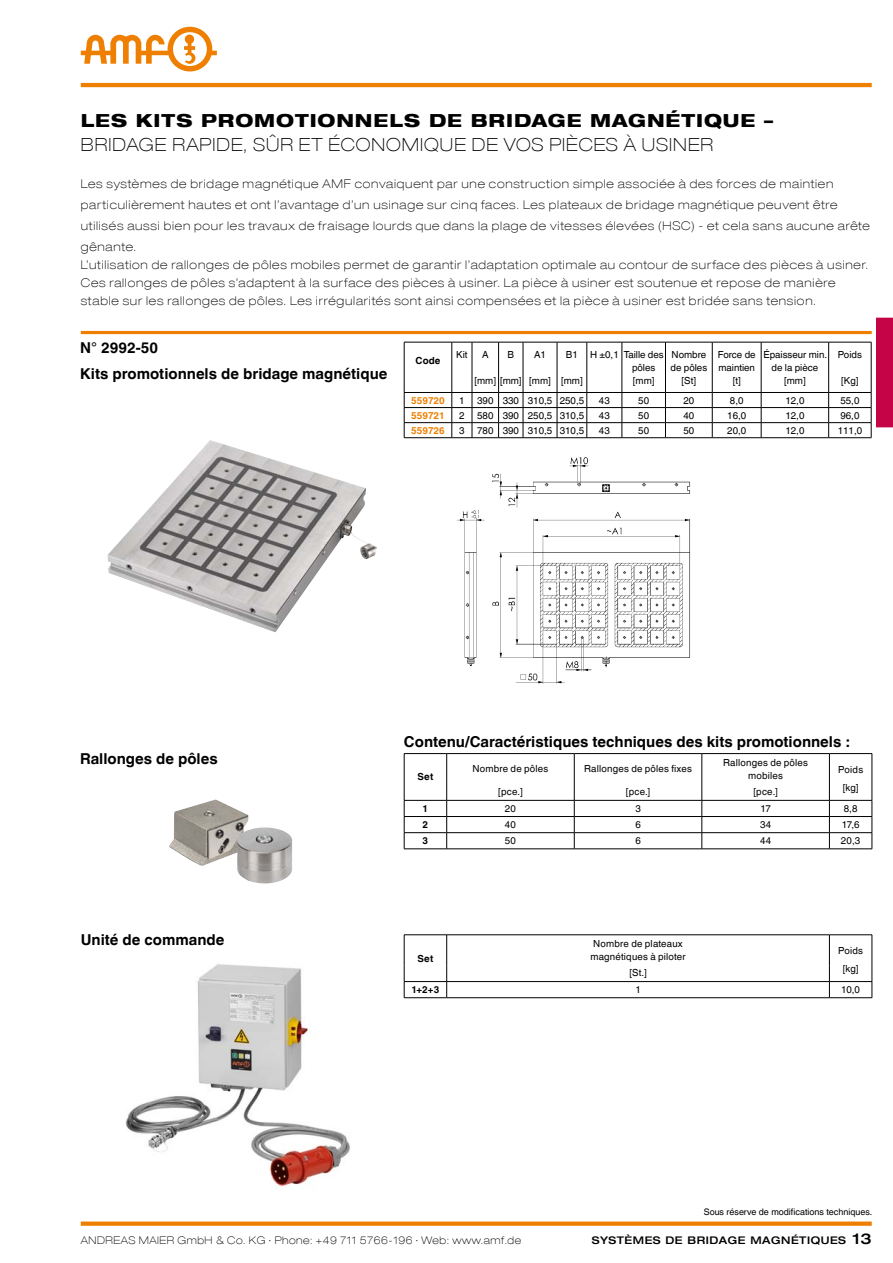
<style>
.page{position:relative;width:893px;height:1263px;background:#fff}
.page>*{position:absolute;margin:0;border:0;box-sizing:border-box;transform-origin:0 0}
.t1{font:100 expanded 18px "Helvetica Neue LT Com";letter-spacing:.055em;color:#000}
.t2{font:800 expanded 18px "Helvetica Neue LT Com";letter-spacing:.05em;color:#000}
.t3{font:700 15px "Helvetica World";color:#000}
.t4{font:100 expanded 12px/21px "Helvetica Neue LT Com";letter-spacing:.065em;color:#000}
.t5{font:100 expanded 10.5px "Helvetica Neue LT Com";letter-spacing:.05em;color:#000}
.t6{font:500 expanded 10.5px "Helvetica Neue LT Com";letter-spacing:.05em;color:#000}
.t7{font:9.75px/13.2px "Helvetica World";color:#000;text-align:center}
.t8{font:9.75px/12.8px "Helvetica World";letter-spacing:.02em;color:#000;text-align:center}
.t9{font:700 9.75px "Helvetica World";letter-spacing:.025em;color:#000}
.t10{font:700 9.75px "Helvetica World";color:#ee7f00}
.t11{font:9px "Helvetica World";color:#000}
.s1{font-size:15px}
</style>
<div class="page">
<hr style="left:81px;top:83px;width:791px;height:4px;background:#ee7f00">
<svg style="left:81px;top:27px;width:136px;height:44px"></svg>
<div style="left:81px;top:1221px;width:791px;height:5px;background:#ee7f00"></div>
<img style="left:107px;top:440px;width:270px;height:192px">
<svg style="left:404px;top:753px;width:469px;height:96px"></svg>
<hr style="left:404px;top:848px;width:43px;height:1px;background:#000">
<hr style="left:447px;top:848px;width:127px;height:1px;background:#000">
<hr style="left:574px;top:848px;width:128px;height:1px;background:#000">
<hr style="left:702px;top:848px;width:127px;height:1px;background:#000">
<hr style="left:829px;top:848px;width:43px;height:1px;background:#000">
<hr style="left:404px;top:934px;width:43px;height:1px;background:#000">
<hr style="left:447px;top:934px;width:382px;height:1px;background:#000">
<hr style="left:829px;top:934px;width:43px;height:1px;background:#000">
<svg style="left:404px;top:935px;width:469px;height:63px"></svg>
<hr style="left:404px;top:997px;width:43px;height:1px;background:#000">
<hr style="left:447px;top:997px;width:382px;height:1px;background:#000">
<hr style="left:829px;top:997px;width:43px;height:1px;background:#000">
<hr style="left:81px;top:331px;width:791px;height:3px;background:#ee7f00">
<img style="left:169px;top:799px;width:80px;height:67px">
<img style="left:236px;top:827px;width:56px;height:57px">
<img style="left:457px;top:457px;width:234px;height:227px">
<svg style="left:404px;top:318px;width:489px;height:120px"></svg>
<hr style="left:523px;top:437px;width:34px;height:1px;background:#000">
<hr style="left:557px;top:437px;width:30px;height:1px;background:#000">
<hr style="left:587px;top:437px;width:35px;height:1px;background:#000">
<hr style="left:622px;top:437px;width:43px;height:1px;background:#000">
<hr style="left:665px;top:437px;width:47px;height:1px;background:#000">
<hr style="left:712px;top:437px;width:49px;height:1px;background:#000">
<hr style="left:761px;top:437px;width:68px;height:1px;background:#000">
<hr style="left:829px;top:437px;width:42px;height:1px;background:#000">
<img style="left:125px;top:964px;width:225px;height:223px">
<h1 class="t2" style="left:81px;top:109px;width:325px">LES KITS PROMOTIONNELS</h1>
<h1 class="t2" style="left:429px;top:109px;width:345px">DE BRIDAGE MAGNÉTIQUE –</h1>
<h1 class="t1" style="left:81px;top:133px;width:27px">Bridage</h1>
<h1 class="t1" style="left:172px;top:133px;width:13px">rapide</h1>
<h1 class="t1" style="left:243px;top:133px;width:100px">, sûr et économique</h1>
<h1 class="t1" style="left:472px;top:133px;width:90px">de vos pièces</h1>
<h1 class="t1" style="left:624px;top:133px;width:31px">à usiner</h1>
<p class="t4" style="left:81px;top:173px;width:790px">Les systèmes de bridage magnétique AMF convaiquent par une construction simple associée à des forces de maintien particulièrement hautes et ont l’avantage d’un usinage sur cinq faces. Les plateaux de bridage magnétique peuvent être utilisés aussi bien pour les travaux de fraisage lourds que dans la plage de vitesses élevées (HSC) - et cela sans aucune arête gênante.</p>
<p class="t4" style="left:81px;top:256px;width:789px;line-height:18px">L’utilisation de rallonges de pôles mobiles permet de garantir l’adaptation optimale au contour de surface des pièces à usiner.<br>Ces rallonges de pôles s’adaptent à la surface des pièces à usiner. La pièce à usiner est soutenue et repose de manière stable sur les rallonges de pôles. Les irrégularités sont ainsi compensées et la pièce à usiner est bridée sans tension.</p>
<p class="t3" style="left:80px;top:339px;width:79px">N° 2992-50</p>
<p class="t3" style="left:80px;top:365px;width:309px">Kits promotionnels de bridage magnétique</p>
<p class="t9" style="left:416px;top:355px;width:26px">Code</p>
<p class="t7" style="left:456px;top:348px;width:13px">Kit</p>
<p class="t7" style="left:482px;top:348px;width:8px">A</p>
<p class="t7" style="left:474px;top:374px;width:49px">[mm] [mm]</p>
<p class="t7" style="left:508px;top:348px;width:8px">B</p>
<p class="t7" style="left:534px;top:348px;width:13px">A1</p>
<p class="t7" style="left:529px;top:374px;width:23px">[mm]</p>
<p class="t7" style="left:566px;top:348px;width:13px">B1</p>
<p class="t7" style="left:561px;top:374px;width:23px">[mm]</p>
<p class="t7" style="left:632px;top:348px;width:33px;text-align:left;text-indent:-42px">H ±0,1 Taille des pôles [mm]</p>
<p class="t7" style="left:670px;top:348px;width:38px">Nombre de pôles [St]</p>
<p class="t7" style="left:718px;top:348px;width:39px">Force de maintien [t]</p>
<p class="t7" style="left:763px;top:348px;width:65px">Épaisseur min. de la pièce [mm]</p>
<p class="t7" style="left:838px;top:348px;width:25px">Poids</p>
<p class="t7" style="left:841px;top:374px;width:19px">[Kg]</p>
<p class="t10" style="left:411px;top:395px;width:35px">559720</p>
<p class="t7" style="left:459px;top:394px;width:7px">1</p>
<p class="t7" style="left:477px;top:394px;width:108px">390 330 310,5 250,5</p>
<p class="t7" style="left:599px;top:394px;width:12px">43</p>
<p class="t7" style="left:638px;top:394px;width:12px">50</p>
<p class="t7" style="left:683px;top:394px;width:12px">20</p>
<p class="t7" style="left:730px;top:394px;width:15px">8,0</p>
<p class="t7" style="left:785px;top:394px;width:20px">12,0</p>
<p class="t7" style="left:840px;top:394px;width:20px">55,0</p>
<p class="t10" style="left:411px;top:410px;width:35px">559721</p>
<p class="t7" style="left:459px;top:409px;width:7px">2</p>
<p class="t7" style="left:477px;top:409px;width:108px">580 390 250,5 310,5</p>
<p class="t7" style="left:599px;top:409px;width:12px">43</p>
<p class="t7" style="left:638px;top:409px;width:12px">50</p>
<p class="t7" style="left:683px;top:409px;width:12px">40</p>
<p class="t7" style="left:727px;top:409px;width:20px">16,0</p>
<p class="t7" style="left:785px;top:409px;width:20px">12,0</p>
<p class="t7" style="left:840px;top:409px;width:20px">96,0</p>
<p class="t10" style="left:411px;top:425px;width:35px">559726</p>
<p class="t7" style="left:459px;top:424px;width:7px">3</p>
<p class="t7" style="left:477px;top:424px;width:108px">780 390 310,5 310,5</p>
<p class="t7" style="left:599px;top:424px;width:12px">43</p>
<p class="t7" style="left:638px;top:424px;width:12px">50</p>
<p class="t7" style="left:683px;top:424px;width:12px">50</p>
<p class="t7" style="left:727px;top:424px;width:20px">20,0</p>
<p class="t7" style="left:785px;top:424px;width:20px">12,0</p>
<p class="t7" style="left:838px;top:424px;width:26px">111,0</p>
<p class="t3" style="left:80px;top:750px;width:139px">Rallonges de pôles</p>
<p class="t3" style="left:81px;top:931px;width:145px">Unité de commande</p>
<p class="t3" style="left:404px;top:733px;width:447px">Contenu/Caractéristiques techniques des kits promotionnels :</p>
<p class="t9" style="left:417px;top:771px;width:17px">Set</p>
<p class="t8" style="left:472px;top:762px;width:77px">Nombre de pôles</p>
<p class="t8" style="left:584px;top:762px;width:109px">Rallonges de pôles fixes</p>
<p class="t8" style="left:723px;top:756px;width:87px">Rallonges de pôles mobiles</p>
<p class="t7" style="left:838px;top:763px;width:27px">Poids</p>
<p class="t7" style="left:498px;top:785px;width:26px">[pce.]</p>
<p class="t7" style="left:626px;top:785px;width:26px">[pce.]</p>
<p class="t7" style="left:753px;top:785px;width:26px">[pce.]</p>
<p class="t7" style="left:843px;top:781px;width:17px">[kg]</p>
<p class="t9" style="left:423px;top:803px;width:7px">1</p>
<p class="t7" style="left:505px;top:802px;width:13px">20</p>
<p class="t7" style="left:635px;top:802px;width:7px">3</p>
<p class="t7" style="left:760px;top:802px;width:12px">17</p>
<p class="t7" style="left:844px;top:802px;width:15px">8,8</p>
<p class="t9" style="left:423px;top:819px;width:7px">2</p>
<p class="t7" style="left:505px;top:818px;width:13px">40</p>
<p class="t7" style="left:635px;top:818px;width:7px">6</p>
<p class="t7" style="left:760px;top:818px;width:13px">34</p>
<p class="t7" style="left:842px;top:818px;width:19px">17,6</p>
<p class="t9" style="left:423px;top:835px;width:7px">3</p>
<p class="t7" style="left:505px;top:834px;width:13px">50</p>
<p class="t7" style="left:635px;top:834px;width:7px">6</p>
<p class="t7" style="left:760px;top:834px;width:13px">44</p>
<p class="t7" style="left:841px;top:834px;width:21px">20,3</p>
<p class="t9" style="left:417px;top:952px;width:17px">Set</p>
<p class="t8" style="left:590px;top:937px;width:97px;text-align:left">Nombre de plateaux magnétiques à piloter</p>
<p class="t7" style="left:838px;top:944px;width:27px">Poids</p>
<p class="t7" style="left:629px;top:966px;width:19px">[St.]</p>
<p class="t7" style="left:843px;top:962px;width:17px">[kg]</p>
<p class="t9" style="left:411px;top:984px;width:30px">1+2+3</p>
<p class="t7" style="left:635px;top:983px;width:7px">1</p>
<p class="t7" style="left:841px;top:983px;width:20px">10,0</p>
<p class="t11" style="left:704px;top:1207px;width:170px">Sous réserve de modifications techniques.</p>
<p class="t5" style="left:81px;top:1233px;width:442px">ANDREAS MAIER GmbH &amp; Co. KG ∙ Phone: +49 711 5766-196 ∙ Web: www.amf.de</p>
<p class="t6" style="left:592px;top:1233px;width:281px">SYSTÈMES DE BRIDAGE MAGNÉTIQUES <span class="s1">13</span></p>
</div>
